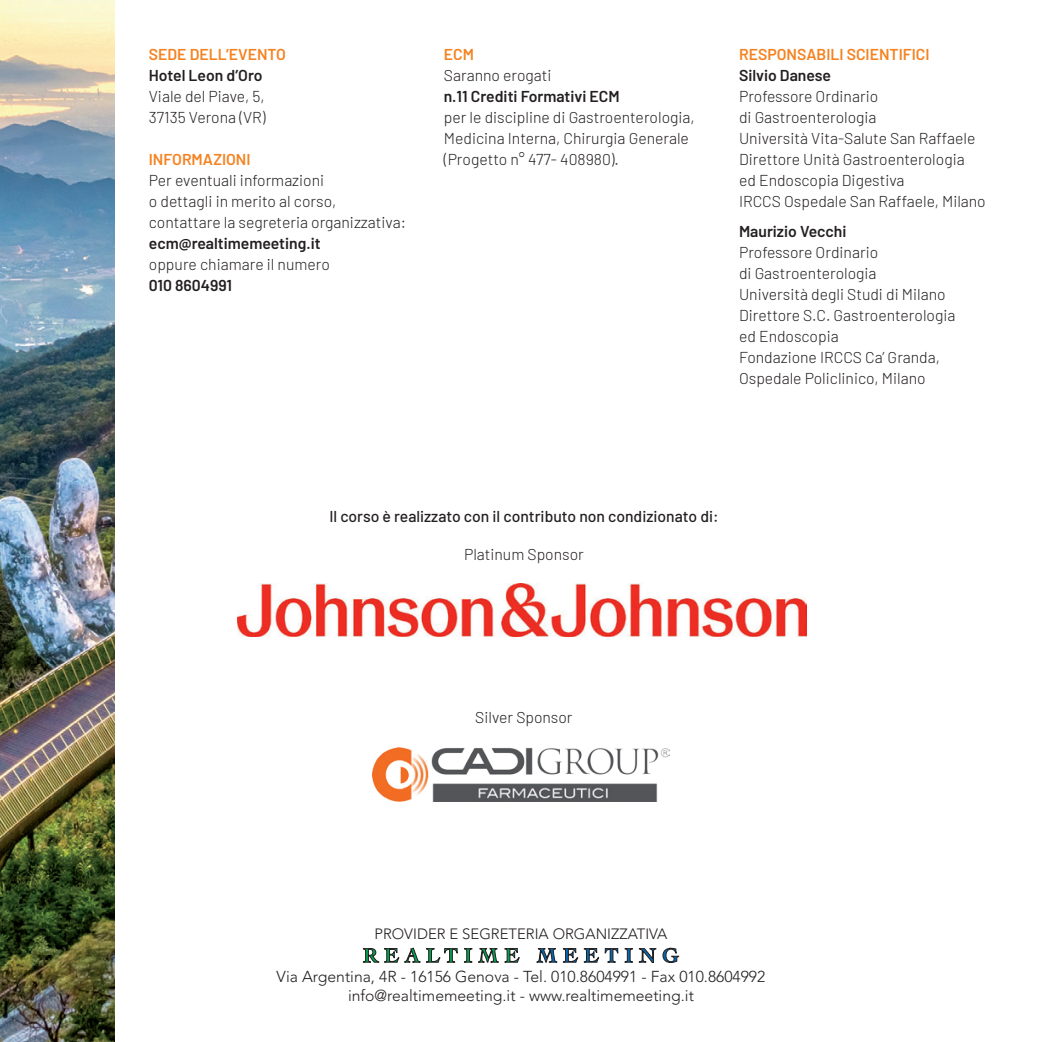
<style>
.page{position:relative;width:1042px;height:1042px;background:#fff}
.page>*{position:absolute;margin:0;border:0;box-sizing:border-box;transform-origin:0 0}
.t1{font:300 15.75px/21px "Barlow";color:#231f20}
.t2{font:300 15.75px/18.9px "Avenir LT Std";color:#231f20;text-align:center}
.t3{font:600 15.75px "Barlow";color:#231f20}
.t4{font:600 15.75px "Barlow";color:#f58220}
.t5{font:500 15.75px "Barlow";color:#231f20}
.t6{font:300 14.88px "Avenir LT Std";color:#231f20}
</style>
<div class="page">
<svg style="left:363px;top:947px;width:95px;height:16px"></svg>
<svg style="left:464px;top:948px;width:56px;height:15px"></svg>
<svg style="left:536px;top:948px;width:120px;height:15px"></svg>
<svg style="left:662px;top:947px;width:17px;height:16px"></svg>
<img style="left:237px;top:583px;width:570px;height:53px">
<img style="left:372px;top:747px;width:298px;height:55px">
<img style="left:0;top:0;width:114px;height:1042px">
<p class="t4" style="left:149px;top:43px;width:139px">SEDE DELL’EVENTO</p>
<p class="t3" style="left:149px;top:64px;width:115px">Hotel Leon d’Oro</p>
<p class="t1" style="left:149px;top:85px;width:118px">Viale del Piave, 5,<br>37135 Verona (VR)</p>
<p class="t4" style="left:149px;top:148px;width:103px">INFORMAZIONI</p>
<p class="t1" style="left:149px;top:169px;width:259px">Per eventuali informazioni<br>o dettagli in merito al corso, contattare la segreteria organizzativa:</p>
<p class="t3" style="left:149px;top:232px;width:173px">ecm@realtimemeeting.it</p>
<p class="t1" style="left:149px;top:253px;width:182px">oppure chiamare il numero</p>
<p class="t3" style="left:149px;top:274px;width:85px">010 8604991</p>
<p class="t4" style="left:444px;top:43px;width:32px">ECM</p>
<p class="t1" style="left:444px;top:64px;width:109px">Saranno erogati</p>
<p class="t3" style="left:444px;top:85px;width:177px">n.11 Crediti Formativi ECM</p>
<p class="t1" style="left:444px;top:106px;width:252px">per le discipline di Gastroenterologia,<br>Medicina Interna, Chirurgia Generale (Progetto n° 477- 408980).</p>
<p class="t4" style="left:739px;top:43px;width:192px">RESPONSABILI SCIENTIFICI</p>
<p class="t3" style="left:739px;top:64px;width:94px">Silvio Danese</p>
<p class="t1" style="left:739px;top:85px;width:248px">Professore Ordinario<br>di Gastroenterologia<br>Università Vita-Salute San Raffaele<br>Direttore Unità Gastroenterologia<br>ed Endoscopia Digestiva<br>IRCCS Ospedale San Raffaele, Milano</p>
<p class="t3" style="left:739px;top:220px;width:109px">Maurizio Vecchi</p>
<p class="t1" style="left:739px;top:241px;width:218px">Professore Ordinario<br>di Gastroenterologia<br>Università degli Studi di Milano<br>Direttore S.C. Gastroenterologia ed Endoscopia<br>Fondazione IRCCS Ca’ Granda,<br>Ospedale Policlinico, Milano</p>
<p class="t5" style="left:329px;top:505px;width:391px">Il corso è realizzato con il contributo non condizionato di:</p>
<p class="t1" style="left:464px;top:542px;width:121px">Platinum Sponsor</p>
<p class="t1" style="left:475px;top:706px;width:99px">Silver Sponsor</p>
<p class="t6" style="left:374px;top:925px;width:294px">PROVIDER E SEGRETERIA ORGANIZZATIVA</p>
<p class="t2" style="left:277px;top:967px;width:490px">Via Argentina, 4R - 16156 Genova - Tel. 010.8604991 - Fax 010.8604992 info@realtimemeeting.it - www.realtimemeeting.it</p>
</div>
